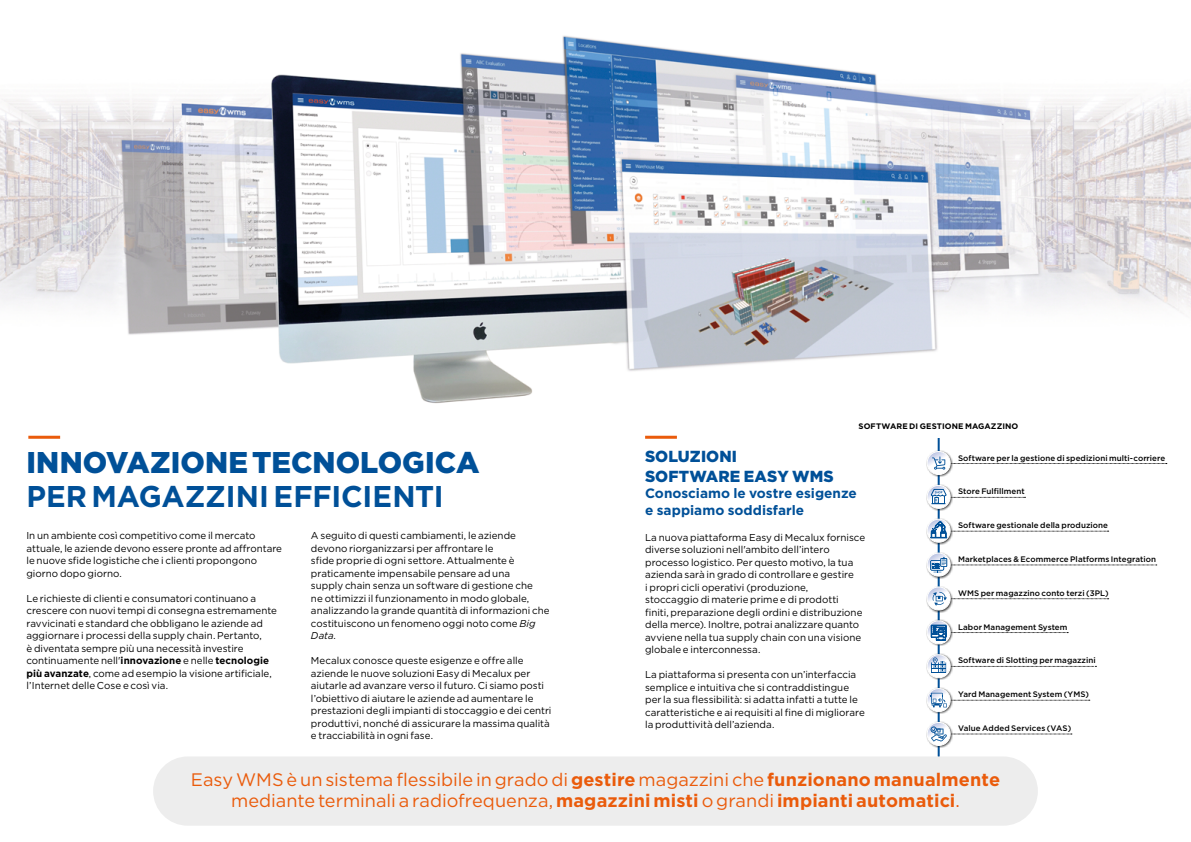
<style>
.page{position:relative;width:1191px;height:842px;background:#fff}
.page>*{position:absolute;margin:0;border:0;box-sizing:border-box;transform-origin:0 0}
.t1{font:900 30px "Gotham";letter-spacing:.005em;color:#005098}
.t2{font:700 30px "Gotham";letter-spacing:-.005em;color:#005098}
.t3{font:18.1px/21.1px "Gotham";color:#ea5b0b;text-align:center}
.t4{font:900 16px/20px "Gotham";letter-spacing:.005em;color:#005098}
.t5{font:700 13.6px/16.6px "Gotham";color:#005098}
.t6{font:10px/12.5px "Gotham";color:#000}
.t7{font:500 8px "Gotham";letter-spacing:.005em;color:#000}
.t8{font:700 8px "Gotham";letter-spacing:.01em;color:#000}
.s1{font-weight:700}
.s2{font-style:italic}
</style>
<div class="page">
<hr style="left:937px;top:438px;width:2px;height:318px;background:#005098">
<img style="left:0;top:35px;width:1191px;height:402px">
<div style="left:153px;top:756px;width:884px;height:70px;background:#ededed;border-radius:35px"></div>
<hr style="left:28px;top:436px;width:32px;height:3px;background:#ea5b0b">
<hr style="left:645px;top:436px;width:32px;height:3px;background:#ea5b0b">
<div style="left:925px;top:517px;width:27px;height:27px;background:#000;opacity:.75"></div>
<svg style="left:925px;top:518px;width:183px;height:26px"></svg>
<div style="left:925px;top:483px;width:27px;height:27px;background:#000;opacity:.75"></div>
<svg style="left:925px;top:484px;width:100px;height:26px"></svg>
<svg style="left:926px;top:551px;width:230px;height:27px"></svg>
<div style="left:925px;top:619px;width:27px;height:27px;background:#000;opacity:.75"></div>
<svg style="left:925px;top:619px;width:143px;height:26px"></svg>
<div style="left:925px;top:653px;width:27px;height:27px;background:#000;opacity:.75"></div>
<svg style="left:925px;top:653px;width:171px;height:26px"></svg>
<div style="left:925px;top:687px;width:27px;height:27px;background:#000;opacity:.75"></div>
<svg style="left:925px;top:687px;width:164px;height:26px"></svg>
<div style="left:925px;top:450px;width:27px;height:27px;background:#000;opacity:.75"></div>
<svg style="left:925px;top:450px;width:241px;height:26px"></svg>
<svg style="left:926px;top:585px;width:182px;height:27px"></svg>
<div style="left:925px;top:720px;width:27px;height:27px;background:#000;opacity:.75"></div>
<svg style="left:925px;top:721px;width:147px;height:26px"></svg>
<p class="t8" style="left:858px;top:421px;width:161px">SOFTWARE DI GESTIONE MAGAZZINO</p>
<h3 class="t4" style="left:645px;top:446px;width:190px">SOLUZIONI<br>SOFTWARE EASY WMS</h3>
<h3 class="t5" style="left:645px;top:485px;width:213px">Conosciamo le vostre esigenze e sappiamo soddisfarle</h3>
<h1 class="t1" style="left:26px;top:442px;width:454px">INNOVAZIONE TECNOLOGICA</h1>
<h1 class="t2" style="left:26px;top:476px;width:419px">PER MAGAZZINI EFFICIENTI</h1>
<p class="t6" style="left:26px;top:529px;width:257px">In un ambiente così competitivo come il mercato attuale, le aziende devono essere pronte ad affrontare le nuove sfide logistiche che i clienti propongono giorno dopo giorno.</p>
<p class="t6" style="left:26px;top:591px;width:252px">Le richieste di clienti e consumatori continuano a crescere con nuovi tempi di consegna estremamente ravvicinati e standard che obbligano le aziende ad aggiornare i processi della supply chain. Pertanto,<br>è diventata sempre più una necessità investire continuamente nell'<span class="s1">innovazione</span> e nelle <span class="s1">tecnologie più avanzate</span>, come ad esempio la visione artificiale, l’Internet delle Cose e così via.</p>
<p class="t7" style="left:958px;top:453px;width:209px">Software per la gestione di spedizioni multi-corriere</p>
<p class="t7" style="left:958px;top:486px;width:68px">Store Fulfillment</p>
<p class="t7" style="left:958px;top:520px;width:151px">Software gestionale della produzione</p>
<p class="t6" style="left:311px;top:529px;width:240px">A seguito di questi cambiamenti, le aziende devono riorganizzarsi per affrontare le<br>sfide proprie di ogni settore. Attualmente è praticamente impensabile pensare ad una<br>supply chain senza un software di gestione che<br>ne ottimizzi il funzionamento in modo globale, analizzando la grande quantità di informazioni che costituiscono un fenomeno oggi noto come <span class="s2">Big Data</span>.</p>
<p class="t6" style="left:311px;top:654px;width:242px">Mecalux conosce queste esigenze e offre alle aziende le nuove soluzioni Easy di Mecalux per aiutarle ad avanzare verso il futuro. Ci siamo posti l’obiettivo di aiutare le aziende ad aumentare le prestazioni degli impianti di stoccaggio e dei centri produttivi, nonché di assicurare la massima qualità e tracciabilità in ogni fase.</p>
<h2 class="t3" style="left:191px;top:768px;width:810px">Easy WMS è un sistema flessibile in grado di <span class="s1">gestire</span> magazzini che <span class="s1">funzionano manualmente </span>mediante terminali a radiofrequenza, <span class="s1">magazzini misti</span> o grandi <span class="s1">impianti automatici</span>.</h2>
<p class="t6" style="left:645px;top:531px;width:222px">La nuova piattaforma Easy di Mecalux fornisce diverse soluzioni nell'ambito dell’intero processo logistico. Per questo motivo, la tua azienda sarà in grado di controllare e gestire<br>i propri cicli operativi (produzione,<br>stoccaggio di materie prime e di prodotti<br>finiti, preparazione degli ordini e distribuzione della merce). Inoltre, potrai analizzare quanto avviene nella tua supply chain con una visione globale e interconnessa.</p>
<p class="t6" style="left:645px;top:668px;width:221px">La piattaforma si presenta con un’interfaccia semplice e intuitiva che si contraddistingue per la sua flessibilità: si adatta infatti a tutte le caratteristiche e ai requisiti al fine di migliorare la produttività dell’azienda.</p>
<p class="t7" style="left:958px;top:554px;width:199px">Marketplaces &amp; Ecommerce Platforms Integration</p>
<p class="t7" style="left:958px;top:588px;width:152px">WMS per magazzino conto terzi (3PL)</p>
<p class="t7" style="left:958px;top:621px;width:111px">Labor Management System</p>
<p class="t7" style="left:958px;top:655px;width:139px">Software di Slotting per magazzini</p>
<p class="t7" style="left:958px;top:689px;width:133px">Yard Management System (YMS)</p>
<p class="t7" style="left:958px;top:723px;width:115px">Value Added Services (VAS)</p>
</div>
